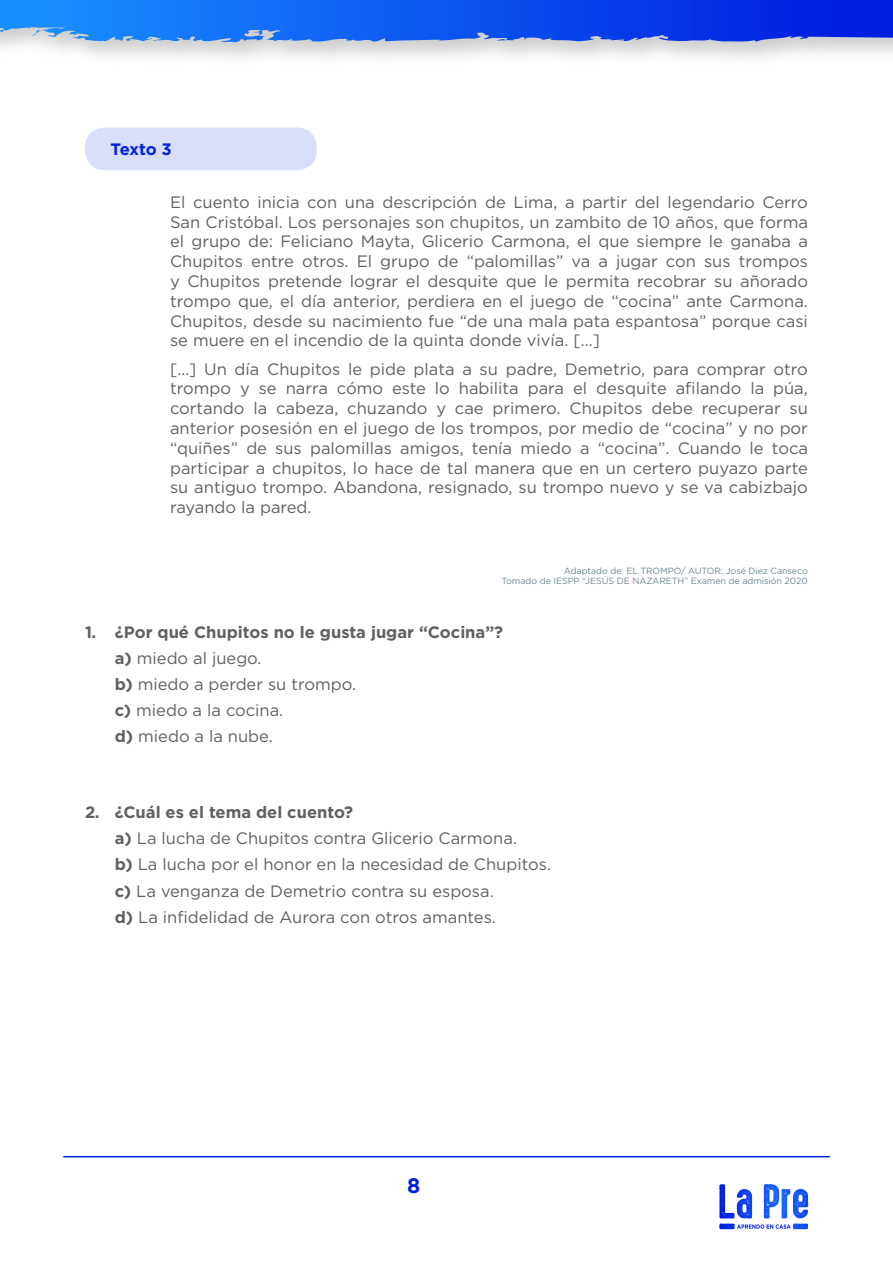
<style>
.page{position:relative;width:893px;height:1263px;background:#fff}
.page>*{position:absolute;margin:0;border:0;box-sizing:border-box;transform-origin:0 0}
.t1{font:700 21px "Gotham Rounded";color:#001ee1}
.t2{font:16.5px/19.8px "Gotham";color:#606060;text-align:justify}
.t3{font:700 16.5px "Gotham";letter-spacing:-.02em;color:#0021e1}
.t4{font:9px/10.8px "Gotham";letter-spacing:-.01em;color:#6e8791;text-align:right}
.s1{font-weight:700}
</style>
<div class="page">
<img style="left:0;top:0;width:893px;height:58px">
<svg style="left:0;top:0;width:373px;height:43px;background:#2d84f4"></svg>
<hr style="left:64px;top:1156px;width:765px;height:1px;background:#001ee1">
<svg style="left:737px;top:1224px;width:54px;height:5px"></svg>
<svg style="left:764px;top:1184px;width:15px;height:34px"></svg>
<div style="left:85px;top:128px;width:232px;height:42px;background:#d9defa;border-radius:20px"></div>
<p class="t3" style="left:111px;top:139px;width:63px">Texto 3</p>
<p class="t2" style="left:170px;top:192px;width:639px">El cuento inicia con una descripción de Lima, a partir del legendario Cerro San Cristóbal. Los personajes son chupitos, un zambito de 10 años, que forma el grupo de: Feliciano Mayta, Glicerio Carmona, el que siempre le ganaba a Chupitos entre otros. El grupo de “palomillas” va a jugar con sus trompos y Chupitos pretende lograr el desquite que le permita recobrar su añorado trompo que, el día anterior, perdiera en el juego de “cocina” ante Carmona.<br>Chupitos, desde su nacimiento fue “de una mala pata espantosa” porque casi se muere en el incendio de la quinta donde vivía. […]</p>
<p class="t2" style="left:170px;top:359px;width:639px">[…] Un día Chupitos le pide plata a su padre, Demetrio, para comprar otro trompo y se narra cómo este lo habilita para el desquite afilando la púa, cortando la cabeza, chuzando y cae primero. Chupitos debe recuperar su anterior posesión en el juego de los trompos, por medio de “cocina” y no por “quiñes” de sus palomillas amigos, tenía miedo a “cocina”. Cuando le toca participar a chupitos, lo hace de tal manera que en un certero puyazo parte su antiguo trompo. Abandona, resignado, su trompo nuevo y se va cabizbajo rayando la pared.</p>
<p class="t4" style="left:502px;top:565px;width:308px">Adaptado de: EL TROMPO/ AUTOR: José Diez Canseco<br>Tomado de IESPP “JESÚS DE NAZARETH” Examen de admisión 2020</p>
<p class="t2" style="left:115px;top:618px;width:390px;line-height:26.2px;text-align:left;text-indent:-30px"><span class="s1">1. ¿Por qué Chupitos no le gusta jugar “Cocina”? a)</span> miedo al juego.<br><span class="s1">b)</span> miedo a perder su trompo.<br><span class="s1">c)</span> miedo a la cocina.<br><span class="s1">d)</span> miedo a la nube.</p>
<p class="t2" style="left:115px;top:799px;width:438px;line-height:26.2px;text-align:left;text-indent:-30px"><span class="s1">2. ¿Cuál es el tema del cuento?<br>a)</span> La lucha de Chupitos contra Glicerio Carmona.<br><span class="s1">b)</span> La lucha por el honor en la necesidad de Chupitos. <span class="s1">c)</span> La venganza de Demetrio contra su esposa.<br><span class="s1">d)</span> La infidelidad de Aurora con otros amantes.</p>
<p class="t1" style="left:407px;top:1170px;width:15px">8</p>
</div>
